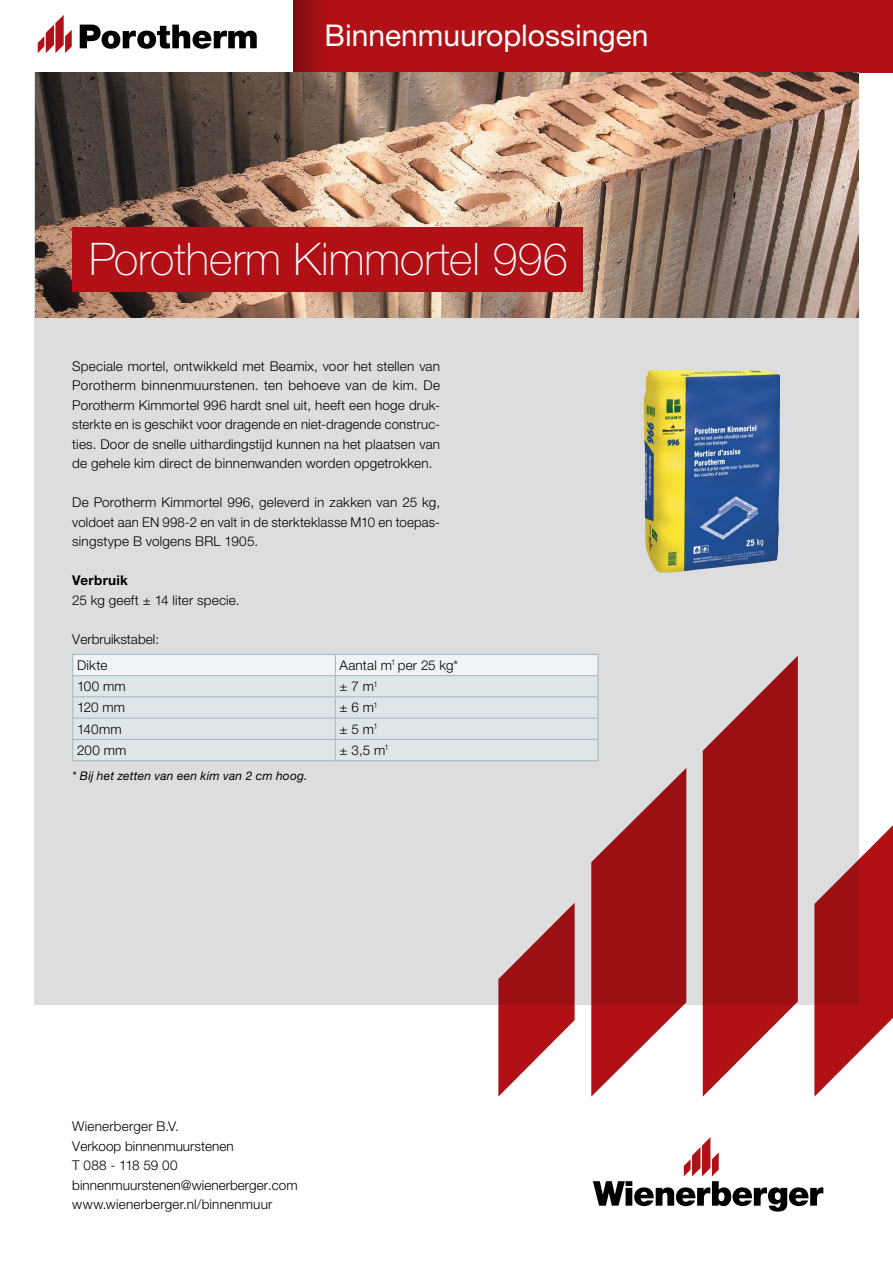
<style>
.page{position:relative;width:893px;height:1263px;background:#fff}
.page>*{position:absolute;margin:0;border:0;box-sizing:border-box;transform-origin:0 0}
.t1{font:100 45px "Helvetica Neue LTW1 G";color:#fff}
.t2{font:30px "Helvetica Neue LTW1 G";color:#fff}
.t3{font:300 13.5px/19.5px "Helvetica Neue LTW1 G";letter-spacing:.01em;color:#000;text-align:justify}
.t4{font:700 13.5px "Helvetica Neue LTW1 G";letter-spacing:.025em;color:#000}
.t5{font:italic 12px "Helvetica Neue LTW1 G";letter-spacing:.02em;color:#000}
</style>
<div class="page">
<div style="left:34px;top:72px;width:825px;height:932px;background:#dcddde"></div>
<svg style="left:814px;top:825px;width:79px;height:271px"></svg>
<svg style="left:498px;top:903px;width:77px;height:193px"></svg>
<svg style="left:591px;top:768px;width:95px;height:328px"></svg>
<svg style="left:703px;top:656px;width:95px;height:440px"></svg>
<svg style="left:593px;top:1137px;width:230px;height:74px"></svg>
<div style="left:293px;top:0;width:600px;height:72px;background:#b11116"></div>
<svg style="left:293px;top:0;width:27px;height:72px;background:#910d11"></svg>
<svg style="left:38px;top:15px;width:34px;height:38px"></svg>
<svg style="left:80px;top:25px;width:177px;height:24px"></svg>
<img style="left:644px;top:370px;width:136px;height:203px">
<img style="left:36px;top:72px;width:823px;height:246px">
<div style="left:72px;top:227px;width:511px;height:65px;background:#b11116"></div>
<svg style="left:72px;top:654px;width:526px;height:106px"></svg>
<hr style="left:72px;top:760px;width:263px;height:1px;background:#a8b6bf">
<hr style="left:335px;top:760px;width:263px;height:1px;background:#a8b6bf">
<h2 class="t2" style="left:324px;top:16px;width:325px">Binnenmuuroplossingen</h2>
<h1 class="t1" style="left:89px;top:232px;width:480px">Porotherm Kimmortel 996</h1>
<p class="t3" style="left:72px;top:356px;width:369px">Speciale mortel, ontwikkeld met Beamix, voor het stellen van Porotherm binnenmuurstenen. ten behoeve van de kim. De Porotherm Kimmortel 996 hardt snel uit, heeft een hoge druk&shy;sterkte en is geschikt voor dragende en niet-dragende construc&shy;ties. Door de snelle uithardingstijd kunnen na het plaatsen van de gehele kim direct de binnenwanden worden opgetrokken.</p>
<p class="t3" style="left:72px;top:492px;width:369px">De Porotherm Kimmortel 996, geleverd in zakken van 25 kg, voldoet aan EN 998-2 en valt in de sterkteklasse M10 en toepas&shy;singstype B volgens BRL 1905.</p>
<p class="t4" style="left:72px;top:572px;width:57px">Verbruik</p>
<p class="t3" style="left:72px;top:590px;width:169px">25 kg geeft ± 14 liter specie.</p>
<p class="t3" style="left:72px;top:629px;width:88px">Verbruikstabel:</p>
<p class="t3" style="left:77px;top:655px;width:32px">Dikte</p>
<p class="t3" style="left:340px;top:655px;width:120px">Aantal m<sup>1</sup> per 25 kg*</p>
<p class="t3" style="left:77px;top:676px;width:50px">100 mm</p>
<p class="t3" style="left:340px;top:676px;width:40px">± 7 m<sup>1</sup></p>
<p class="t3" style="left:77px;top:698px;width:50px">120 mm</p>
<p class="t3" style="left:340px;top:698px;width:40px">± 6 m<sup>1</sup></p>
<p class="t3" style="left:77px;top:719px;width:46px">140mm</p>
<p class="t3" style="left:340px;top:719px;width:40px">± 5 m<sup>1</sup></p>
<p class="t3" style="left:77px;top:740px;width:51px">200 mm</p>
<p class="t3" style="left:340px;top:740px;width:51px">± 3,5 m<sup>1</sup></p>
<p class="t5" style="left:72px;top:768px;width:237px">* Bij het zetten van een kim van 2 cm hoog.</p>
<p class="t3" style="left:72px;top:1116px;width:227px;text-align:left">Wienerberger B.V.<br>Verkoop binnenmuurstenen<br>T 088 - 118 59 00 binnenmuurstenen@wienerberger.com www.wienerberger.nl/binnenmuur</p>
</div>
